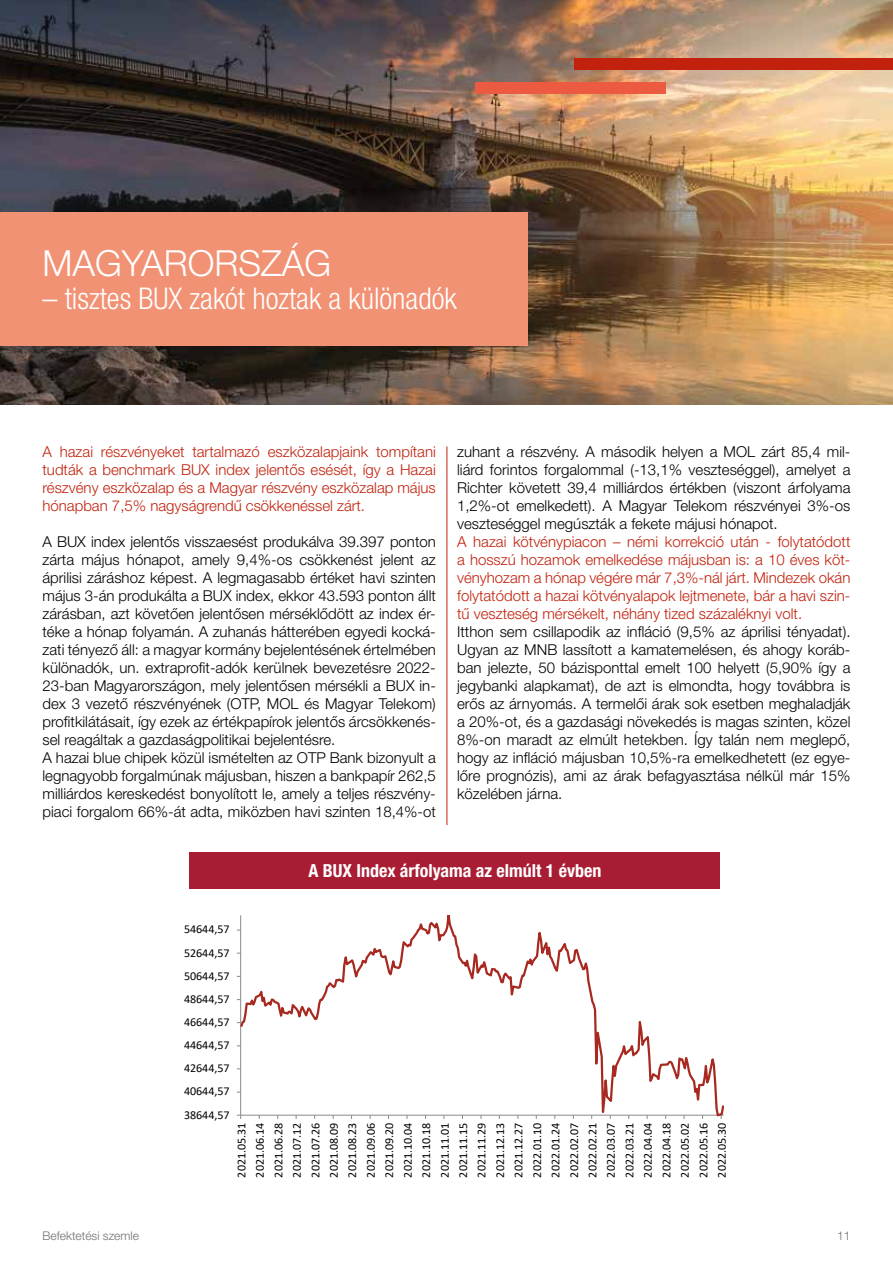
<style>
.page{position:relative;width:893px;height:1263px;background:#fff}
.page>*{position:absolute;margin:0;border:0;box-sizing:border-box;transform-origin:0 0}
.t1{font:300 36px "Helvetica Neue LT Pro";color:#fff}
.t2{font:300 condensed 30px "Helvetica Neue LT Pro";color:#fff}
.t3{font:700 condensed 18px "Helvetica Neue LT Pro";color:#fff}
.t4{font:300 15px/18px "Helvetica Neue LT Pro";color:#000;text-align:justify}
.t5{font:300 15px/18px "Helvetica Neue LT Pro";color:#c1210d;text-align:justify}
.t6{font:12px/18.5px "Calibri";color:#000;text-align:justify}
.t7{font:300 12px "Helvetica Neue LT Pro";color:#707173}
</style>
<div class="page">
<img style="left:0;top:0;width:893px;height:404px">
<div style="left:0;top:213px;width:527px;height:133px;background:#f29275"></div>
<hr style="left:447px;top:446px;width:1px;height:379px;background:#c1210d">
<div style="left:574px;top:58px;width:319px;height:12px;background:#c1210d"></div>
<div style="left:475px;top:82px;width:190px;height:12px;background:#eb5a41"></div>
<div style="left:190px;top:853px;width:530px;height:36px;background:#a81d34"></div>
<svg style="left:237px;top:915px;width:488px;height:204px"></svg>
<h1 class="t1" style="left:43px;top:241px;width:290px">MAGYARORSZÁG</h1>
<h2 class="t2" style="left:43px;top:281px;width:416px">– tisztes BUX zakót hoztak a különadók</h2>
<p class="t5" style="left:43px;top:443px;width:395px">A hazai részvényeket tartalmazó eszközalapjaink tompítani tudták a benchmark BUX index jelentős esését, így a Hazai részvény eszközalap és a Magyar részvény eszközalap május hónapban 7,5% nagyságrendű csökkenéssel zárt.</p>
<p class="t4" style="left:43px;top:533px;width:395px;text-align:left">A BUX index jelentős visszaesést produkálva 39.397 ponton zárta május hónapot, amely 9,4%-os csökkenést jelent az áprilisi záráshoz képest. A legmagasabb értéket havi szinten május 3-án produkálta a BUX index, ekkor 43.593 ponton állt zárásban, azt követően jelentősen mérséklődött az index ér&shy;téke a hónap folyamán. A zuhanás hátterében egyedi kocká&shy;zati tényező áll: a magyar kormány bejelentésének értelmében különadók, un. extraprofit-adók kerülnek bevezetésre 2022- 23-ban Magyarországon, mely jelentősen mérsékli a BUX in&shy;dex 3 vezető részvényének (OTP, MOL és Magyar Telekom) profitkilátásait, így ezek az értékpapírok jelentős árcsökkenés&shy;sel reagáltak a gazdaságpolitikai bejelentésre.<br>A hazai blue chipek közül ismételten az OTP Bank bizonyult a legnagyobb forgalmúnak májusban, hiszen a bankpapír 262,5 milliárdos kereskedést bonyolított le, amely a teljes részvény&shy;piaci forgalom 66%-át adta, miközben havi szinten 18,4%-ot</p>
<p class="t4" style="left:457px;top:443px;width:395px">zuhant a részvény. A második helyen a MOL zárt 85,4 mil&shy;liárd forintos forgalommal (-13,1% veszteséggel), amelyet a Richter követett 39,4 milliárdos értékben (viszont árfolyama 1,2%-ot emelkedett). A Magyar Telekom részvényei 3%-os veszteséggel megúszták a fekete májusi hónapot.</p>
<p class="t5" style="left:457px;top:533px;width:395px">A hazai kötvénypiacon – némi korrekció után - folytatódott a hosszú hozamok emelkedése májusban is: a 10 éves köt&shy;vényhozam a hónap végére már 7,3%-nál járt. Mindezek okán folytatódott a hazai kötvényalapok lejtmenete, bár a havi szin&shy;tű veszteség mérsékelt, néhány tized százaléknyi volt.</p>
<p class="t4" style="left:457px;top:623px;width:395px">Itthon sem csillapodik az infláció (9,5% az áprilisi tényadat).<br>Ugyan az MNB lassított a kamatemelésen, és ahogy koráb&shy;ban jelezte, 50 bázisponttal emelt 100 helyett (5,90% így a jegybanki alapkamat), de azt is elmondta, hogy továbbra is erős az árnyomás. A termelői árak sok esetben meghaladják a 20%-ot, és a gazdasági növekedés is magas szinten, közel 8%-on maradt az elmúlt hetekben. Így talán nem meglepő, hogy az infláció májusban 10,5%-ra emelkedhetett (ez egye&shy;lőre prognózis), ami az árak befagyasztása nélkül már 15% közelében járna.</p>
<p class="t3" style="left:308px;top:860px;width:294px">A BUX Index árfolyama az elmúlt 1 évben</p>
<p class="t6" style="left:184px;top:920px;width:47px">54644,57</p>
<p class="t6" style="left:184px;top:943px;width:47px">52644,57</p>
<p class="t6" style="left:184px;top:966px;width:47px">50644,57</p>
<p class="t6" style="left:184px;top:989px;width:47px">48644,57</p>
<p class="t6" style="left:184px;top:1012px;width:47px">46644,57</p>
<p class="t6" style="left:184px;top:1035px;width:47px">44644,57</p>
<p class="t6" style="left:184px;top:1059px;width:47px">42644,57</p>
<p class="t6" style="left:184px;top:1082px;width:47px">40644,57</p>
<p class="t6" style="left:184px;top:1105px;width:47px">38644,57</p>
<p class="t6" style="left:232px;top:1177px;width:56px;rotate:-90deg">2021.05.31<br>2021.06.14<br>2021.06.28<br>2021.07.12<br>2021.07.26<br>2021.08.09<br>2021.08.23<br>2021.09.06<br>2021.09.20<br>2021.10.04<br>2021.10.18<br>2021.11.01<br>2021.11.15<br>2021.11.29<br>2021.12.13<br>2021.12.27<br>2022.01.10<br>2022.01.24<br>2022.02.07<br>2022.02.21<br>2022.03.07<br>2022.03.21<br>2022.04.04<br>2022.04.18<br>2022.05.02<br>2022.05.16<br>2022.05.30</p>
<p class="t7" style="left:43px;top:1228px;width:98px">Befektetési szemle</p>
<p class="t7" style="left:837px;top:1228px;width:15px">11</p>
</div>
